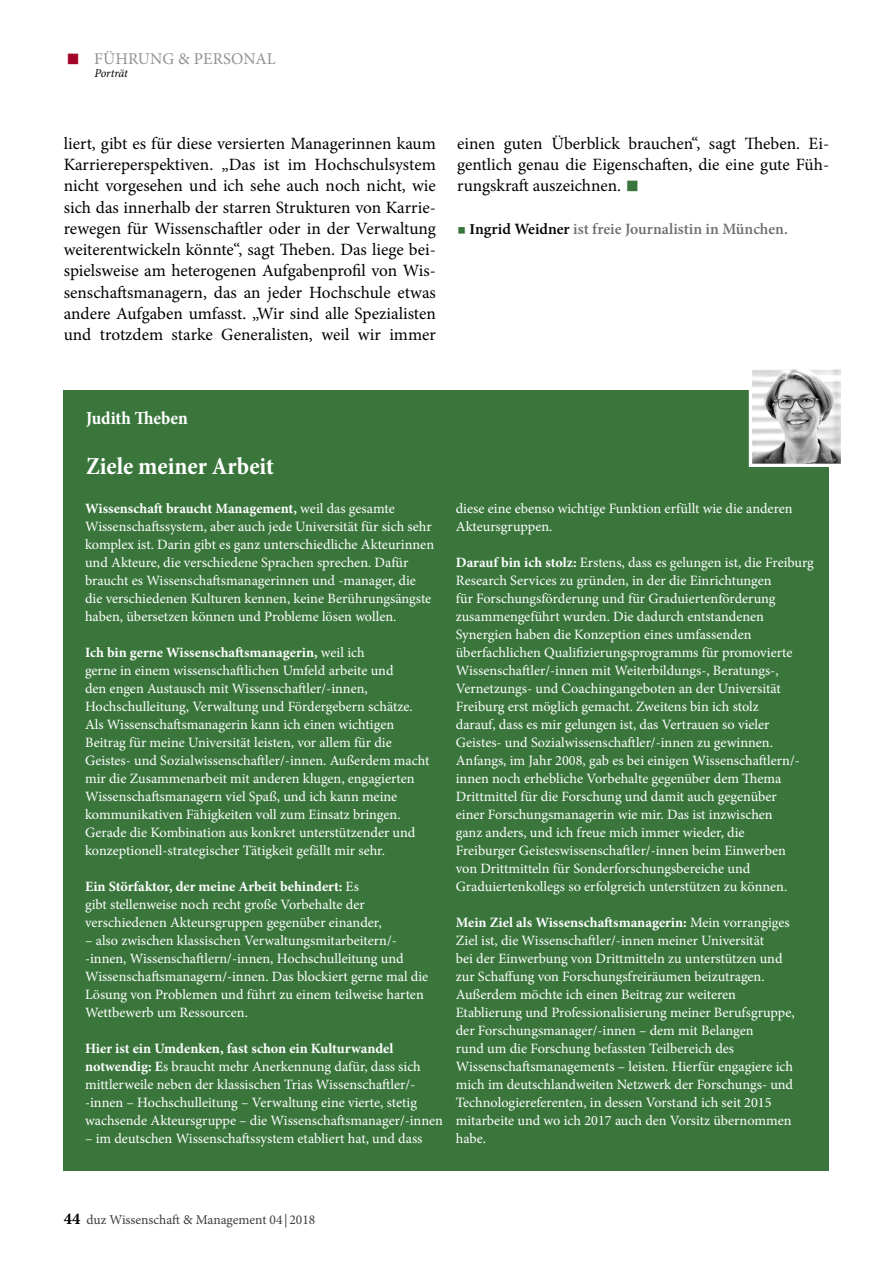
<style>
.page{position:relative;width:893px;height:1263px;background:#fff}
.page>*{position:absolute;margin:0;border:0;box-sizing:border-box;transform-origin:0 0}
.t1{font:700 condensed 24.75px "Minion Pro";color:#fff}
.t2{font:700 condensed 18.6px "Minion Pro";color:#fff}
.t3{font:17.25px/21.3px "Minion Pro";color:#000;text-align:justify}
.t4{font:16.5px "Minion Pro";letter-spacing:.01em;color:#8f9194}
.t5{font:600 15.75px "Minion Pro";color:#6d6e71}
.t6{font:14.25px/18px "Minion Pro";color:#fff}
.t7{font:13.5px "Minion Pro";letter-spacing:-.005em;color:#3d3c3e}
.t8{font:italic 12px "Minion Pro";letter-spacing:-.015em;color:#000}
.s1{font-size:36px;color:#a10528}
.s2{font-size:36px;color:#3a763c}
.s3{font-weight:400;font-size:22.5px;color:#3a763c}
.s4{font-weight:700;font-size:15px;color:#000}
.s5{color:#000}
.s6{font-weight:700}
.s7{font-weight:700;font-size:16.5px;color:#000}
</style>
<div class="page">
<div style="left:64px;top:390px;width:765px;height:780px;background:#3a763c"></div>
<img style="left:753px;top:369px;width:87px;height:94px">
<div style="left:749px;top:362px;width:95px;height:105px;border:3px solid #fff"></div>
<p class="t4" style="left:66px;top:47px;width:211px"><span class="s1">■</span> FÜHRUNG &amp; PERSONAL</p>
<p class="t8" style="left:94px;top:65px;width:35px">Porträt</p>
<p class="t3" style="left:64px;top:133px;width:374px">liert, gibt es für diese versierten Managerinnen kaum Karriereperspektiven. „Das ist im Hochschulsystem nicht vorgesehen und ich sehe auch noch nicht, wie sich das innerhalb der starren Strukturen von Karrie&shy;rewegen für Wissenschaftler oder in der Verwaltung weiterentwickeln könnte“, sagt Theben. Das liege bei&shy;spielsweise am heterogenen Aufgabenprofil von Wis&shy;senschaftsmanagern, das an jeder Hochschule etwas andere Aufgaben umfasst. „Wir sind alle Spezialisten und trotzdem starke Generalisten, weil wir immer</p>
<p class="t3" style="left:457px;top:133px;width:374px">einen guten Überblick brauchen“, sagt Theben. Ei&shy;gentlich genau die Eigenschaften, die eine gute Füh&shy;rungskraft auszeichnen. <span class="s2">■</span></p>
<p class="t5" style="left:457px;top:218px;width:332px"><span class="s3">■</span> <span class="s4">I</span><span class="s5">ngrid Weidner</span> ist freie Journalistin in München.</p>
<p class="t2" style="left:86px;top:406px;width:103px">Judith Theben</p>
<p class="t1" style="left:86px;top:449px;width:189px">Ziele meiner Arbeit</p>
<p class="t6" style="left:85px;top:500px;width:351px"><span class="s6">Wissenschaft braucht Management,</span> weil das gesamte Wissenschaftssystem, aber auch jede Universität für sich sehr komplex ist. Darin gibt es ganz unterschiedliche Akteurinnen und Akteure, die verschiedene Sprachen sprechen. Dafür braucht es Wissenschaftsmanagerinnen und -manager, die die verschiedenen Kulturen kennen, keine Berührungsängste haben, übersetzen können und Probleme lösen wollen.</p>
<p class="t6" style="left:85px;top:644px;width:346px"><span class="s6">Ich bin gerne Wissenschaftsmanagerin,</span> weil ich<br>gerne in einem wissenschaftlichen Umfeld arbeite und<br>den engen Austausch mit Wissenschaftler/-innen, Hochschulleitung, Verwaltung und Fördergebern schätze.<br>Als Wissenschaftsmanagerin kann ich einen wichtigen Beitrag für meine Universität leisten, vor allem für die Geistes- und Sozialwissenschaftler/-innen. Außerdem macht mir die Zusammenarbeit mit anderen klugen, engagierten Wissenschaftsmanagern viel Spaß, und ich kann meine kommunikativen Fähigkeiten voll zum Einsatz bringen.<br>Gerade die Kombination aus konkret unterstützender und konzeptionell-strategischer Tätigkeit gefällt mir sehr.</p>
<p class="t6" style="left:85px;top:878px;width:298px"><span class="s6">Ein Störfaktor, der meine Arbeit behindert:</span> Es gibt stellenweise noch recht große Vorbehalte der verschiedenen Akteursgruppen gegenüber einander,</p>
<p class="t6" style="left:85px;top:932px;width:345px">– also zwischen klassischen Verwaltungsmitarbeitern/- -innen, Wissenschaftlern/-innen, Hochschulleitung und Wissenschaftsmanagern/-innen. Das blockiert gerne mal die Lösung von Problemen und führt zu einem teilweise harten Wettbewerb um Ressourcen.</p>
<p class="t6" style="left:85px;top:1040px;width:359px"><span class="s6">Hier ist ein Umdenken, fast schon ein Kulturwandel notwendig: E</span>s braucht mehr Anerkennung dafür, dass sich mittlerweile neben der klassischen Trias Wissenschaftler/- -innen – Hochschulleitung – Verwaltung eine vierte, stetig wachsende Akteursgruppe – die Wissenschaftsmanager/-innen</p>
<p class="t6" style="left:85px;top:1130px;width:339px">– im deutschen Wissenschaftssystem etabliert hat, und dass</p>
<p class="t6" style="left:456px;top:500px;width:338px">diese eine ebenso wichtige Funktion erfüllt wie die anderen<br>Akteursgruppen.</p>
<p class="t6" style="left:456px;top:554px;width:360px"><span class="s6">Darauf bin ich stolz:</span> Erstens, dass es gelungen ist, die Freiburg Research Services zu gründen, in der die Einrichtungen<br>für Forschungsförderung und für Graduiertenförderung zusammengeführt wurden. Die dadurch entstandenen Synergien haben die Konzeption eines umfassenden überfachlichen Qualifizierungsprogramms für promovierte Wissenschaftler/-innen mit Weiterbildungs-, Beratungs-, Vernetzungs- und Coachingangeboten an der Universität Freiburg erst möglich gemacht. Zweitens bin ich stolz<br>darauf, dass es mir gelungen ist, das Vertrauen so vieler Geistes- und Sozialwissenschaftler/-innen zu gewinnen.<br>Anfangs, im Jahr 2008, gab es bei einigen Wissenschaftlern/- innen noch erhebliche Vorbehalte gegenüber dem Thema Drittmittel für die Forschung und damit auch gegenüber<br>einer Forschungsmanagerin wie mir. Das ist inzwischen<br>ganz anders, und ich freue mich immer wieder, die<br>Freiburger Geisteswissenschaftler/-innen beim Einwerben<br>von Drittmitteln für Sonderforschungsbereiche und Graduiertenkollegs so erfolgreich unterstützen zu können.</p>
<p class="t6" style="left:456px;top:914px;width:340px"><span class="s6">Mein Ziel als Wissenschaftsmanagerin:</span> Mein vorrangiges Ziel ist, die Wissenschaftler/-innen meiner Universität<br>bei der Einwerbung von Drittmitteln zu unterstützen und zur Schaffung von Forschungsfreiräumen beizutragen.<br>Außerdem möchte ich einen Beitrag zur weiteren Etablierung und Professionalisierung meiner Berufsgruppe, der Forschungsmanager/-innen – dem mit Belangen<br>rund um die Forschung befassten Teilbereich des Wissenschaftsmanagements – leisten. Hierfür engagiere ich mich im deutschlandweiten Netzwerk der Forschungs- und Technologiereferenten, in dessen Vorstand ich seit 2015 mitarbeite und wo ich 2017 auch den Vorsitz übernommen habe.</p>
<p class="t7" style="left:64px;top:1210px;width:253px"><span class="s7">44</span> duz Wissenschaft &amp; Management 04 | 2018</p>
</div>
